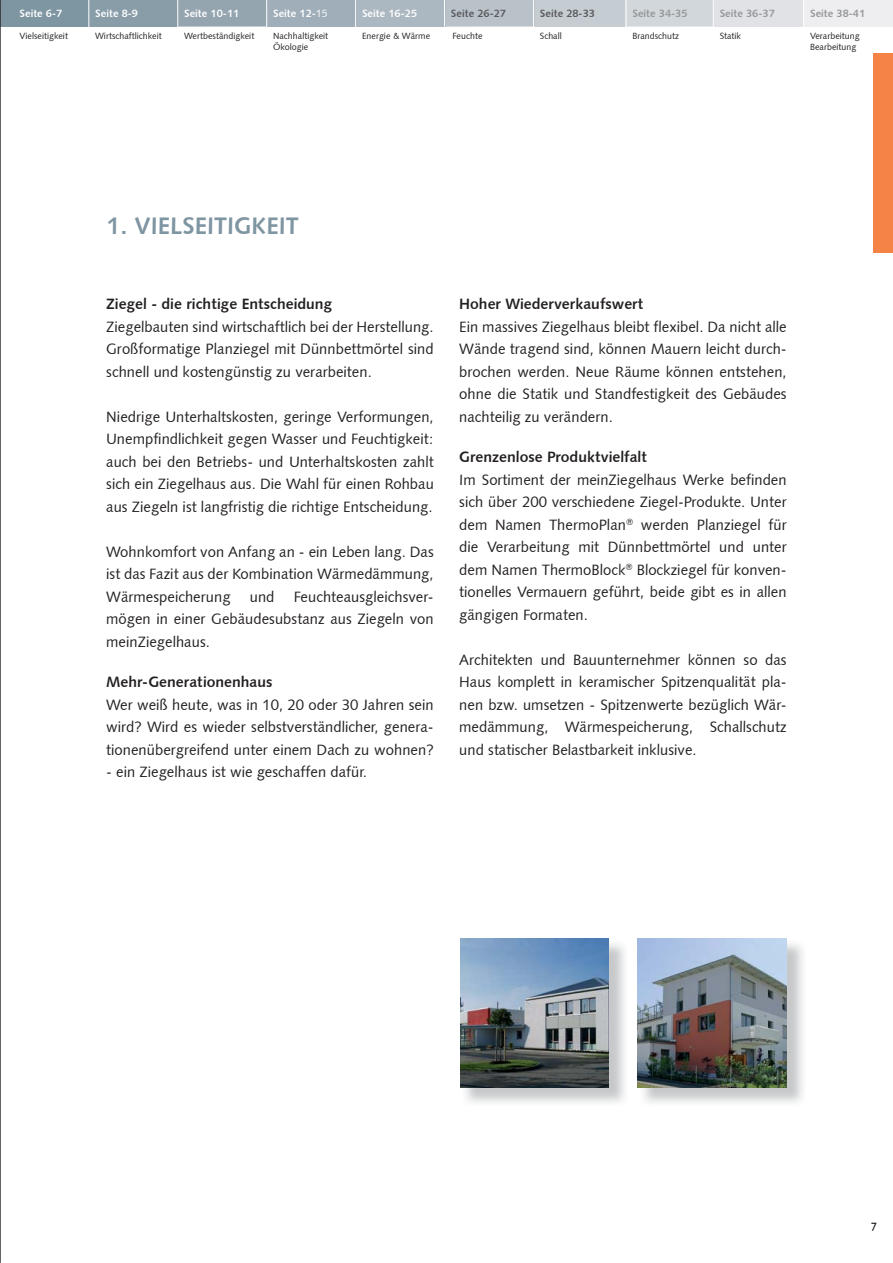
<style>
.page{position:relative;width:893px;height:1263px;background:#fff}
.page>*{position:absolute;margin:0;border:0;box-sizing:border-box;transform-origin:0 0}
.t1{font:24px "Humanist 531 BT Bold A";color:#7e95a2}
.t2{font:15px/22.5px "Humanist 531 BT Roman A";color:#231f20;text-align:justify}
.t3{font:15px "Humanist 531 BT Bold A";color:#231f20}
.t4{font:12px "Humanist 521 BT";color:#231f20}
.t5{font:10.5px "Humanist 531 BT Bold A";color:#fff}
.t6{font:10.5px "Humanist 531 BT Bold A";color:#939598}
.t7{font:10.5px "Humanist 531 BT Bold A";color:#58595b}
.t8{font:9px/10.8px "Humanist 531 BT Roman A";color:#231f20}
.s1{font-family:"Humanist 531 BT Roman A"}
</style>
<div class="page">
<div style="left:446px;top:0;width:89px;height:27px;background:#b9c1c9"></div>
<div style="left:357px;top:0;width:89px;height:27px;background:#acb8c1"></div>
<div style="left:178px;top:0;width:89px;height:27px;background:#95a5b0"></div>
<div style="left:267px;top:0;width:90px;height:27px;background:#a0aeb9"></div>
<div style="left:89px;top:0;width:89px;height:27px;background:#899da9"></div>
<div style="left:0;top:0;width:89px;height:27px;background:#7e95a2"></div>
<div style="left:624px;top:0;width:90px;height:27px;background:#d2d7db"></div>
<div style="left:714px;top:0;width:89px;height:27px;background:#e0e2e6"></div>
<div style="left:535px;top:0;width:89px;height:27px;background:#c5ccd2"></div>
<div style="left:804px;top:0;width:89px;height:27px;background:#eeeef0"></div>
<hr style="left:0;top:0;width:1px;height:1263px;background:#231f20">
<hr style="left:177px;top:0;width:1px;height:33px;background:#fff">
<hr style="left:88px;top:0;width:1px;height:30px;background:#fff">
<hr style="left:266px;top:0;width:1px;height:35px;background:#fff">
<hr style="left:533px;top:0;width:1px;height:33px;background:#fff">
<svg style="left:444px;top:0;width:1px;height:27px"></svg>
<hr style="left:713px;top:0;width:1px;height:33px;background:#fff">
<hr style="left:625px;top:0;width:1px;height:34px;background:#fff">
<hr style="left:355px;top:0;width:1px;height:35px;background:#fff">
<img style="left:462px;top:944px;width:163px;height:159px">
<img style="left:460px;top:938px;width:149px;height:149px">
<div style="left:874px;top:53px;width:19px;height:200px;background:#f58345"></div>
<img style="left:640px;top:944px;width:163px;height:159px">
<img style="left:638px;top:938px;width:149px;height:149px">
<p class="t5" style="left:20px;top:7px;width:44px">Seite 6-7</p>
<p class="t5" style="left:95px;top:7px;width:44px">Seite 8-9</p>
<p class="t5" style="left:184px;top:7px;width:57px">Seite 10-11</p>
<p class="t5" style="left:273px;top:7px;width:56px">Seite 12-<span class="s1">15</span></p>
<p class="t5" style="left:362px;top:7px;width:57px">Seite 16-25</p>
<p class="t7" style="left:451px;top:7px;width:57px">Seite 26-27</p>
<p class="t7" style="left:540px;top:7px;width:57px">Seite 28-33</p>
<p class="t6" style="left:632px;top:7px;width:57px">Seite 34-35</p>
<p class="t6" style="left:720px;top:7px;width:57px">Seite 36-37</p>
<p class="t6" style="left:810px;top:7px;width:57px">Seite 38-41</p>
<p class="t8" style="left:20px;top:31px;width:50px">Vielseitigkeit</p>
<p class="t8" style="left:95px;top:31px;width:68px">Wirtschaftlichkeit</p>
<p class="t8" style="left:184px;top:31px;width:72px">Wertbeständigkeit</p>
<p class="t8" style="left:273px;top:31px;width:57px">Nachhaltigkeit<br>Ökologie</p>
<p class="t8" style="left:362px;top:31px;width:70px">Energie &amp; Wärme</p>
<p class="t8" style="left:452px;top:31px;width:32px">Feuchte</p>
<p class="t8" style="left:540px;top:31px;width:23px">Schall</p>
<p class="t8" style="left:632px;top:31px;width:48px">Brandschutz</p>
<p class="t8" style="left:720px;top:31px;width:23px">Statik</p>
<p class="t8" style="left:810px;top:31px;width:51px">Verarbeitung<br>Bearbeitung</p>
<h1 class="t1" style="left:106px;top:211px;width:194px">1. VIELSEITIGKEIT</h1>
<p class="t3" style="left:106px;top:295px;width:227px">Ziegel - die richtige Entscheidung</p>
<p class="t2" style="left:106px;top:315px;width:329px">Ziegelbauten sind wirtschaftlich bei der Herstellung.<br>Großformatige Planziegel mit Dünnbettmörtel sind schnell und kostengünstig zu verarbeiten.</p>
<p class="t2" style="left:106px;top:405px;width:329px">Niedrige Unterhaltskosten, geringe Verformungen, Unempfindlichkeit gegen Wasser und Feuchtigkeit: auch bei den Betriebs- und Unterhaltskosten zahlt sich ein Ziegelhaus aus. Die Wahl für einen Rohbau aus Ziegeln ist langfristig die richtige Entscheidung.</p>
<p class="t2" style="left:106px;top:540px;width:329px">Wohnkomfort von Anfang an - ein Leben lang. Das ist das Fazit aus der Kombination Wärmedämmung, Wärmespeicherung</p>
<p class="t2" style="left:106px;top:585px;width:329px;text-indent:187px">Feuchteausgleichsver&shy;mögen in einer Gebäudesubstanz aus Ziegeln von meinZiegelhaus.</p>
<p class="t3" style="left:106px;top:673px;width:168px">Mehr-Generationenhaus</p>
<p class="t2" style="left:106px;top:693px;width:329px">Wer weiß heute, was in 10, 20 oder 30 Jahren sein wird? Wird es wieder selbstverständlicher, genera&shy;tionenübergreifend unter einem Dach zu wohnen?</p>
<p class="t2" style="left:106px;top:760px;width:262px">- ein Ziegelhaus ist wie geschaffen dafür.</p>
<p class="t2" style="left:250px;top:585px;width:26px">und</p>
<p class="t3" style="left:459px;top:295px;width:186px">Hoher Wiederverkaufswert</p>
<p class="t2" style="left:459px;top:315px;width:329px">Ein massives Ziegelhaus bleibt flexibel. Da nicht alle Wände tragend sind, können Mauern leicht durch&shy;brochen werden. Neue Räume können entstehen, ohne die Statik und Standfestigkeit des Gebäudes nachteilig zu verändern.</p>
<p class="t3" style="left:459px;top:448px;width:189px">Grenzenlose Produktvielfalt</p>
<p class="t2" style="left:459px;top:468px;width:329px">Im Sortiment der meinZiegelhaus Werke befinden sich über 200 verschiedene Ziegel-Produkte. Unter dem Namen ThermoPlan<sup>®</sup> werden Planziegel für die Verarbeitung mit Dünnbettmörtel und unter dem Namen ThermoBlock<sup>®</sup> Blockziegel für konven&shy;tionelles Vermauern geführt, beide gibt es in allen gängigen Formaten.</p>
<p class="t2" style="left:459px;top:648px;width:329px">Architekten und Bauunternehmer können so das Haus komplett in keramischer Spitzenqualität pla&shy;nen bzw. umsetzen - Spitzenwerte bezüglich Wär&shy;medämmung, Wärmespeicherung, Schallschutz und statischer Belastbarkeit inklusive.</p>
<p class="t4" style="left:871px;top:1220px;width:8px">7</p>
</div>
